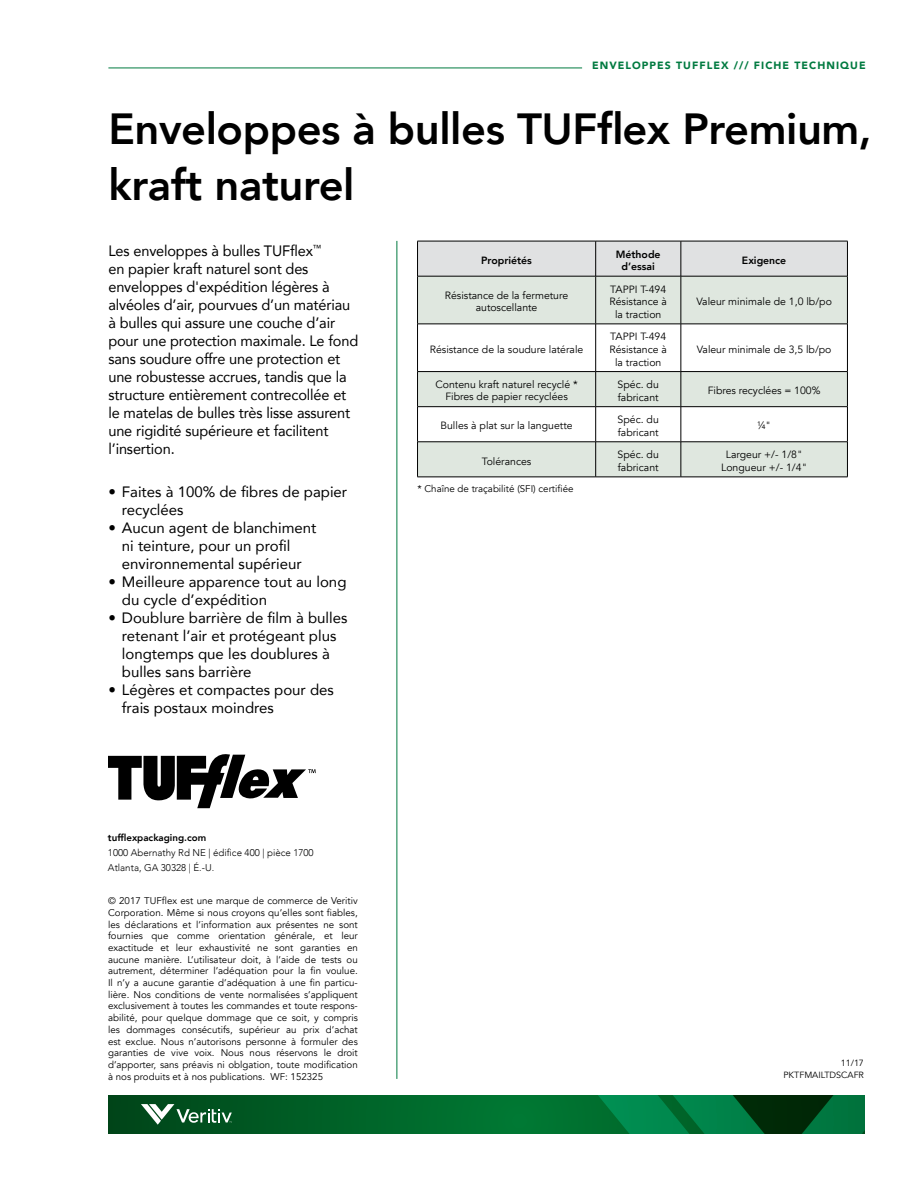
<style>
.page{position:relative;width:918px;height:1188px;background:#fff}
.page>*{position:absolute;margin:0;border:0;box-sizing:border-box;transform-origin:0 0}
.t1{font:800 43.5px/56.1px "Avenir";letter-spacing:-.01em;color:#000}
.t2{font:15px/18px "Avenir";letter-spacing:-.01em;color:#000}
.t3{font:10.5px/12.6px "Avenir";color:#000;text-align:center}
.t4{font:900 10.5px "Avenir";letter-spacing:.1em;color:#007a40}
.t5{font:800 10.5px/12.6px "Avenir";letter-spacing:-.005em;color:#000;text-align:center}
.t6{font:300 10.5px "Avenir";color:#000}
.t7{font:9.75px/11.7px "Avenir";color:#000;text-align:justify}
.t8{font:300 9.75px/15px "Avenir";color:#000}
.t9{font:800 9.75px "Avenir";color:#000}
.t10{font:9px/12px "Avenir";letter-spacing:-.005em;color:#000;text-align:right}
.s1{font-weight:400}
</style>
<div class="page">
<hr style="left:397px;top:241px;width:1px;height:838px;background:#007a40">
<svg style="left:108px;top:1096px;width:483px;height:38px;background:#006328"></svg>
<svg style="left:591px;top:1096px;width:273px;height:38px;background:#006833"></svg>
<svg style="left:141px;top:1104px;width:91px;height:21px"></svg>
<hr style="left:108px;top:68px;width:474px;height:1px;background:#007a40">
<div style="left:418px;top:242px;width:429px;height:34px;background:#e0e1e2"></div>
<svg style="left:418px;top:277px;width:429px;height:200px;fill:#dfe7df"></svg>
<svg style="left:418px;top:407px;width:429px;height:35px"></svg>
<hr style="left:417px;top:241px;width:179px;height:1px;background:#000">
<hr style="left:417px;top:241px;width:1px;height:35px;background:#000">
<hr style="left:596px;top:241px;width:85px;height:1px;background:#000">
<hr style="left:595px;top:241px;width:1px;height:35px;background:#000">
<hr style="left:681px;top:241px;width:167px;height:1px;background:#000">
<hr style="left:681px;top:241px;width:1px;height:35px;background:#000">
<hr style="left:847px;top:241px;width:1px;height:35px;background:#000">
<hr style="left:417px;top:276px;width:179px;height:1px;background:#000">
<hr style="left:417px;top:276px;width:1px;height:48px;background:#000">
<hr style="left:596px;top:276px;width:85px;height:1px;background:#000">
<hr style="left:595px;top:276px;width:1px;height:48px;background:#000">
<hr style="left:681px;top:276px;width:167px;height:1px;background:#000">
<hr style="left:681px;top:276px;width:1px;height:48px;background:#000">
<hr style="left:847px;top:276px;width:1px;height:48px;background:#000">
<hr style="left:417px;top:324px;width:179px;height:1px;background:#000">
<hr style="left:417px;top:324px;width:1px;height:47px;background:#000">
<hr style="left:596px;top:324px;width:85px;height:1px;background:#000">
<hr style="left:595px;top:324px;width:1px;height:47px;background:#000">
<hr style="left:681px;top:324px;width:167px;height:1px;background:#000">
<hr style="left:681px;top:324px;width:1px;height:47px;background:#000">
<hr style="left:847px;top:324px;width:1px;height:47px;background:#000">
<hr style="left:417px;top:371px;width:179px;height:1px;background:#000">
<hr style="left:417px;top:372px;width:1px;height:34px;background:#000">
<hr style="left:596px;top:371px;width:85px;height:1px;background:#000">
<hr style="left:595px;top:372px;width:1px;height:34px;background:#000">
<hr style="left:681px;top:371px;width:167px;height:1px;background:#000">
<hr style="left:681px;top:372px;width:1px;height:34px;background:#000">
<hr style="left:847px;top:372px;width:1px;height:34px;background:#000">
<hr style="left:417px;top:406px;width:179px;height:1px;background:#000">
<hr style="left:417px;top:407px;width:1px;height:35px;background:#000">
<hr style="left:596px;top:406px;width:85px;height:1px;background:#000">
<hr style="left:595px;top:407px;width:1px;height:35px;background:#000">
<hr style="left:681px;top:406px;width:167px;height:1px;background:#000">
<hr style="left:681px;top:407px;width:1px;height:35px;background:#000">
<hr style="left:847px;top:407px;width:1px;height:35px;background:#000">
<hr style="left:417px;top:442px;width:179px;height:1px;background:#000">
<hr style="left:417px;top:442px;width:1px;height:35px;background:#000">
<hr style="left:596px;top:442px;width:85px;height:1px;background:#000">
<hr style="left:595px;top:442px;width:1px;height:35px;background:#000">
<hr style="left:681px;top:442px;width:167px;height:1px;background:#000">
<hr style="left:681px;top:442px;width:1px;height:35px;background:#000">
<hr style="left:847px;top:442px;width:1px;height:35px;background:#000">
<hr style="left:417px;top:477px;width:179px;height:1px;background:#000">
<hr style="left:596px;top:477px;width:85px;height:1px;background:#000">
<hr style="left:681px;top:477px;width:167px;height:1px;background:#000">
<svg style="left:108px;top:754px;width:208px;height:54px"></svg>
<p class="t4" style="left:592px;top:56px;width:275px">ENVELOPPES TUFFLEX /// FICHE TECHNIQUE</p>
<h1 class="t1" style="left:108px;top:101px;width:765px">Enveloppes à bulles TUFflex Premium, kraft naturel</h1>
<p class="t2" style="left:108px;top:241px;width:251px">Les enveloppes à bulles TUFflex<sup>™<br></sup>en papier kraft naturel sont des enveloppes d'expédition légères à alvéoles d’air, pourvues d’un matériau à bulles qui assure une couche d’air pour une protection maximale. Le fond sans soudure offre une protection et une robustesse accrues, tandis que la structure entièrement contrecollée et le matelas de bulles très lisse assurent une rigidité supérieure et facilitent l’insertion.</p>
<h2 class="t2" style="left:122px;top:483px;width:227px;text-indent:-14px">• Faites à 100% de fibres de papier recyclées</h2>
<h2 class="t2" style="left:122px;top:519px;width:196px;text-indent:-14px">• Aucun agent de blanchiment ni teinture, pour un profil environnemental supérieur</h2>
<h2 class="t2" style="left:122px;top:573px;width:226px;text-indent:-14px">• Meilleure apparence tout au long du cycle d’expédition</h2>
<h2 class="t2" style="left:122px;top:609px;width:227px;text-indent:-14px">• Doublure barrière de film à bulles retenant l’air et protégeant plus longtemps que les doublures à bulles sans barrière</h2>
<h2 class="t2" style="left:122px;top:681px;width:214px;text-indent:-14px">• Légères et compactes pour des frais postaux moindres</h2>
<p class="t9" style="left:108px;top:830px;width:100px">tufflexpackaging.com</p>
<p class="t8" style="left:108px;top:846px;width:207px">1000 Abernathy Rd NE | édifice 400 | pièce 1700<br>Atlanta, GA 30328 | É.-U.</p>
<p class="t7" style="left:108px;top:895px;width:251px">© 2017 TUFflex est une marque de commerce de Veritiv Corporation. Même si nous croyons qu’elles sont fiables, les déclarations et l’information aux présentes ne sont fournies que comme orientation générale, et leur exactitude et leur exhaustivité ne sont garanties en aucune manière. L’utilisateur doit, à l’aide de tests ou autrement, déterminer l’adéquation pour la fin voulue.<br>Il n’y a aucune garantie d’adéquation à une fin particu&shy;lière. Nos conditions de vente normalisées s’appliquent exclusivement à toutes les commandes et toute respons&shy;abilité, pour quelque dommage que ce soit, y compris les dommages consécutifs, supérieur au prix d’achat est exclue. Nous n’autorisons personne à formuler des garanties de vive voix. Nous nous réservons le droit d’apporter, sans préavis ni oblgation, toute modification à nos produits et à nos publications. WF: 152325</p>
<p class="t5" style="left:481px;top:254px;width:52px">Propriétés</p>
<p class="t5" style="left:616px;top:248px;width:46px">Méthode d’essai</p>
<p class="t5" style="left:742px;top:254px;width:46px">Exigence</p>
<p class="t3" style="left:445px;top:290px;width:125px;line-height:12px">Résistance de la fermeture autoscellante</p>
<p class="t3" style="left:609px;top:283px;width:59px">TAPPI T-494<br>Résistance à la traction</p>
<p class="t3" style="left:696px;top:296px;width:137px">Valeur minimale de 1,0 lb/po</p>
<p class="t3" style="left:430px;top:343px;width:155px">Résistance de la soudure latérale</p>
<p class="t3" style="left:609px;top:331px;width:59px">TAPPI T-494<br>Résistance à la traction</p>
<p class="t3" style="left:697px;top:343px;width:136px">Valeur minimale de 3,5 lb/po</p>
<p class="t3" style="left:435px;top:379px;width:144px;line-height:12px">Contenu kraft naturel recyclé *<br>Fibres de papier recyclées</p>
<p class="t3" style="left:618px;top:378px;width:43px;text-align:left">Spéc. du fabricant</p>
<p class="t3" style="left:708px;top:385px;width:114px">Fibres recyclées = 100%</p>
<p class="t3" style="left:441px;top:420px;width:134px">Bulles à plat sur la languette</p>
<p class="t3" style="left:618px;top:413px;width:43px;text-align:left">Spéc. du fabricant</p>
<p class="t6" style="left:757px;top:420px;width:15px">¼<span class="s1">"</span></p>
<p class="t3" style="left:482px;top:455px;width:51px">Tolérances</p>
<p class="t3" style="left:618px;top:449px;width:43px;text-align:left">Spéc. du fabricant</p>
<p class="t3" style="left:721px;top:449px;width:87px">Largeur +/- 1/8"<br>Longueur +/- 1/4"</p>
<p class="t7" style="left:417px;top:483px;width:158px">* Chaîne de traçabilité (SFI) certifiée</p>
<p class="t10" style="left:783px;top:1057px;width:82px">11/17<br>PKTFMAILTDSCAFR</p>
</div>
